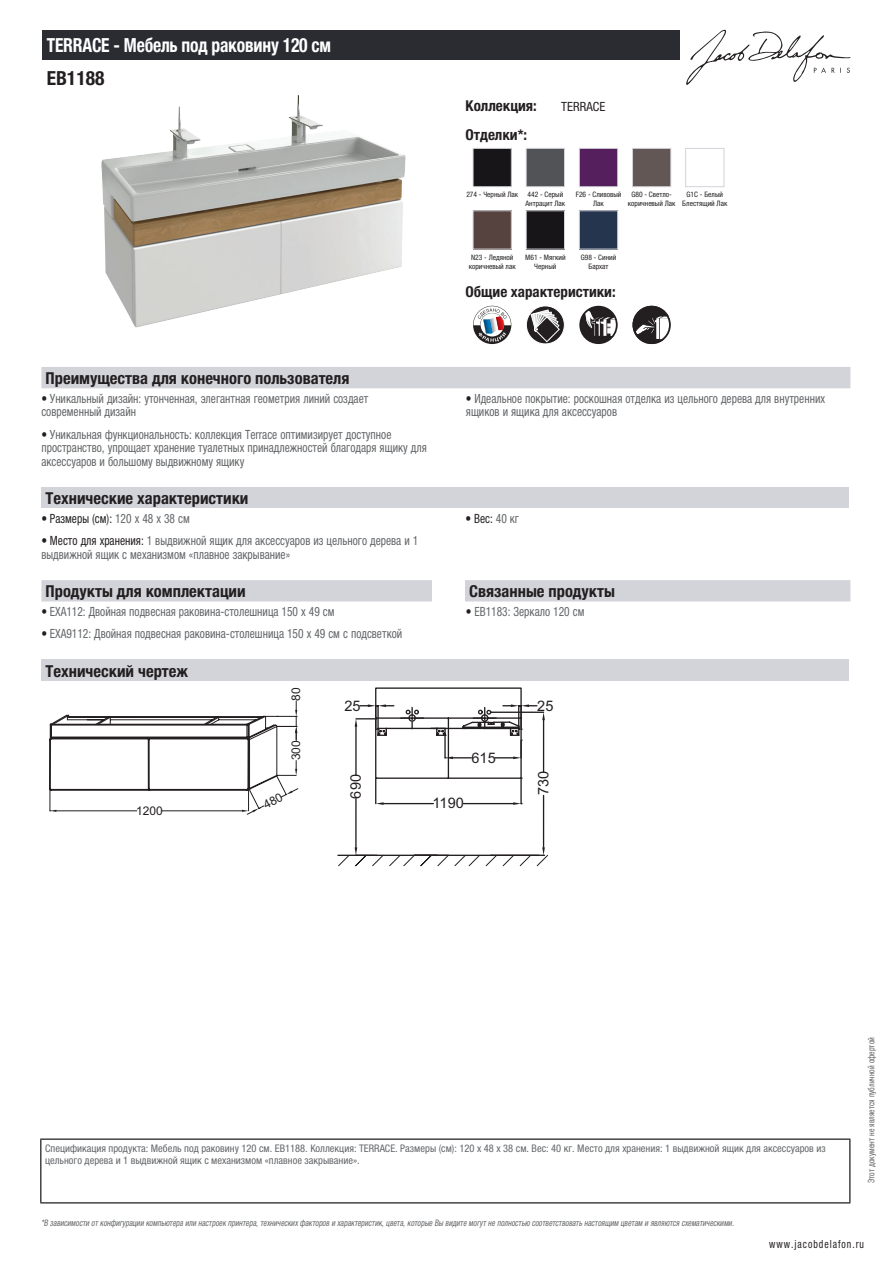
<style>
.page{position:relative;width:893px;height:1263px;background:#fff}
.page>*{position:absolute;margin:0;border:0;box-sizing:border-box;transform-origin:0 0}
.t1{font:700 condensed 19.5px "Helvetica Neue LTCYR";letter-spacing:-.01em;color:#fff;scale:.9 1}
.t2{font:700 condensed 19.5px "Helvetica Neue LTCYR";color:#231f20}
.t3{font:700 condensed 16.5px "Helvetica Neue LTCYR";color:#231f20}
.t4{font:700 condensed 15px "Helvetica Neue LTCYR";color:#231f20}
.t5{font:14.55px "Arial";color:#231f20}
.t6{font:condensed 12.75px/13.5px "Helvetica Neue LTCYR";color:#626568;scale:.9 1}
.t7{font:condensed 12.75px "Helvetica Neue LTCYR";color:#231f20;scale:.9 1}
.t8{font:condensed 12.75px "Helvetica Neue LTCYR";color:#231f20}
.t9{font:12px "Arial";color:#231f20}
.t10{font:condensed 11.25px "Helvetica Neue LTCYR";letter-spacing:.1em;color:#231f20;scale:.87 1}
.t11{font:condensed 10.5px/12px "Helvetica Neue LTCYR";color:#626568}
.t12{font:italic condensed 9px "Helvetica Neue LTCYR";color:#626568;scale:.87 1}
.t13{font:condensed 9px "Helvetica Neue LTCYR";color:#626568;scale:.87 1}
.t14{font:condensed 7.5px/9px "Helvetica Neue LTCYR";color:#231f20;text-align:center}
.s1{color:#231f20}
.s2{color:#626568}
</style>
<div class="page">
<svg style="left:686px;top:30px;width:164px;height:55px"></svg>
<img style="left:101px;top:95px;width:305px;height:233px">
<img style="left:475px;top:150px;width:35px;height:35px">
<div style="left:473px;top:148px;width:39px;height:39px;border:1px solid #d3d4da"></div>
<img style="left:528px;top:150px;width:35px;height:35px">
<div style="left:526px;top:148px;width:39px;height:39px;border:1px solid #d3d4da"></div>
<img style="left:581px;top:150px;width:35px;height:35px">
<div style="left:579px;top:148px;width:39px;height:39px;border:1px solid #d3d4da"></div>
<img style="left:634px;top:150px;width:35px;height:35px">
<div style="left:632px;top:148px;width:39px;height:39px;border:1px solid #d3d4da"></div>
<div style="left:685px;top:148px;width:39px;height:39px;border:1px solid #d3d4da"></div>
<img style="left:475px;top:212px;width:35px;height:35px">
<div style="left:473px;top:210px;width:39px;height:39px;border:1px solid #d3d4da"></div>
<img style="left:528px;top:212px;width:35px;height:35px">
<div style="left:526px;top:210px;width:39px;height:39px;border:1px solid #d3d4da"></div>
<img style="left:581px;top:212px;width:35px;height:35px">
<div style="left:579px;top:210px;width:39px;height:39px;border:1px solid #d3d4da"></div>
<svg style="left:473px;top:306px;width:38px;height:38px"></svg>
<svg style="left:526px;top:306px;width:38px;height:38px"></svg>
<div style="left:526px;top:306px;width:38px;height:38px;border:1px solid #fff;border-radius:50%"></div>
<svg style="left:531px;top:310px;width:29px;height:32px"></svg>
<svg style="left:579px;top:306px;width:39px;height:38px"></svg>
<svg style="left:632px;top:306px;width:39px;height:38px"></svg>
<div style="left:41px;top:367px;width:809px;height:21px;background:#d3d4da"></div>
<div style="left:41px;top:487px;width:808px;height:21px;background:#d3d4da"></div>
<div style="left:41px;top:580px;width:809px;height:21px;background:#d3d4da"></div>
<div style="left:432px;top:580px;width:33px;height:21px;background:#fff"></div>
<div style="left:41px;top:660px;width:808px;height:21px;background:#d3d4da"></div>
<svg style="left:337px;top:687px;width:211px;height:179px"></svg>
<div style="left:43px;top:30px;width:637px;height:30px;background:#2a2c32"></div>
<hr style="left:40px;top:1138px;width:810px;height:2px;background:#040503">
<hr style="left:40px;top:1140px;width:1px;height:62px;background:#040503">
<hr style="left:849px;top:1140px;width:1px;height:62px;background:#040503">
<hr style="left:40px;top:1202px;width:810px;height:1px;background:#040503">
<svg style="left:49px;top:701px;width:250px;height:114px"></svg>
<h1 class="t1" style="left:47px;top:34px;width:317px">TERRACE - Мебель под раковину 120 см</h1>
<h1 class="t2" style="left:47px;top:67px;width:59px">EB1188</h1>
<p class="t4" style="left:466px;top:97px;width:73px">Коллекция:</p>
<p class="t8" style="left:561px;top:99px;width:45px">TERRACE</p>
<p class="t4" style="left:466px;top:126px;width:63px">Отделки*:</p>
<p class="t14" style="left:466px;top:190px;width:53px">274 - Черный Лак</p>
<p class="t14" style="left:525px;top:190px;width:41px;text-align:left">442 - Серый<br>Антрацит Лак</p>
<p class="t14" style="left:576px;top:190px;width:47px">F26 - Сливовый<br>Лак</p>
<p class="t14" style="left:628px;top:190px;width:49px">G80 - Светло&shy;коричневый Лак</p>
<p class="t14" style="left:682px;top:190px;width:47px">G1C - Белый<br>Блестящий Лак</p>
<p class="t14" style="left:469px;top:252px;width:49px">N23 - Ледяной коричневый лак</p>
<p class="t14" style="left:525px;top:252px;width:42px">M61 - Мягкий<br>Черный</p>
<p class="t14" style="left:581px;top:252px;width:37px">G98 - Синий<br>Бархат</p>
<p class="t4" style="left:466px;top:284px;width:152px">Общие характеристики:</p>
<p class="t3" style="left:46px;top:369px;width:305px">Преимущества для конечного пользователя</p>
<p class="t6" style="left:41px;top:391px;width:365px"><span class="s1">•</span> Уникальный дизайн: утонченная, элегантная геометрия линий создает современный дизайн</p>
<p class="t6" style="left:466px;top:391px;width:401px"><span class="s1">•</span> Идеальное покрытие: роскошная отделка из цельного дерева для внутренних ящиков и ящика для аксессуаров</p>
<p class="t6" style="left:41px;top:428px;width:430px"><span class="s1">•</span> Уникальная функциональность: коллекция Terrace оптимизирует доступное пространство, упрощает хранение туалетных принадлежностей благодаря ящику для аксессуаров и большому выдвижному ящику</p>
<p class="t3" style="left:46px;top:489px;width:204px">Технические характеристики</p>
<p class="t7" style="left:41px;top:511px;width:166px">• Размеры (см): <span class="s2">120 x 48 x 38 см</span></p>
<p class="t7" style="left:466px;top:511px;width:61px">• Вес: <span class="s2">40 кг</span></p>
<p class="t6" style="left:41px;top:534px;width:420px"><span class="s1">• Место для хранения:</span> 1 выдвижной ящик для аксессуаров из цельного дерева и 1 выдвижной ящик с механизмом «плавное закрывание»</p>
<p class="t3" style="left:46px;top:582px;width:202px">Продукты для комплектации</p>
<p class="t3" style="left:469px;top:582px;width:147px">Связанные продукты</p>
<p class="t6" style="left:41px;top:604px;width:327px"><span class="s1">•</span> EXA112: Двойная подвесная раковина-столешница 150 х 49 см</p>
<p class="t6" style="left:466px;top:604px;width:133px"><span class="s1">•</span> EB1183: Зеркало 120 см</p>
<p class="t6" style="left:41px;top:627px;width:402px"><span class="s1">•</span> EXA9112: Двойная подвесная раковина-столешница 150 х 49 см с подсветкой</p>
<p class="t3" style="left:46px;top:662px;width:144px">Технический чертеж</p>
<p class="t9" style="left:136px;top:803px;width:28px">1200</p>
<p class="t9" style="left:288px;top:701px;width:15px;rotate:-90deg">80</p>
<p class="t9" style="left:288px;top:760px;width:22px;rotate:-90deg">300</p>
<p class="t5" style="left:344px;top:696px;width:18px">25</p>
<p class="t5" style="left:472px;top:748px;width:26px">615</p>
<p class="t5" style="left:537px;top:696px;width:18px">25</p>
<p class="t5" style="left:346px;top:798px;width:26px;rotate:-90deg">690</p>
<p class="t5" style="left:534px;top:795px;width:26px;rotate:-90deg">730</p>
<p class="t5" style="left:433px;top:794px;width:33px">1190</p>
<p class="t11" style="left:45px;top:1142px;width:782px">Спецификация продукта: Мебель под раковину 120 см. EB1188. Коллекция: TERRACE. Размеры (см): 120 x 48 x 38 см. Вес: 40 кг. Место для хранения: 1 выдвижной ящик для аксессуаров из цельного дерева и 1 выдвижной ящик с механизмом «плавное закрывание».</p>
<p class="t12" style="left:41px;top:1218px;width:800px">*В зависимости отконфигурации компьютера или настроек принтера,техническихфакторов и характеристик,цвета,которые Вы видите могутне полностью соответствоватьнастоящим цветам и являются схематическими.</p>
<p class="t13" style="left:866px;top:1183px;width:169px;rotate:-90deg">Этот документ не является публичной офертой</p>
<p class="t10" style="left:769px;top:1237px;width:110px">www.jacobdelafon.ru</p>
</div>
